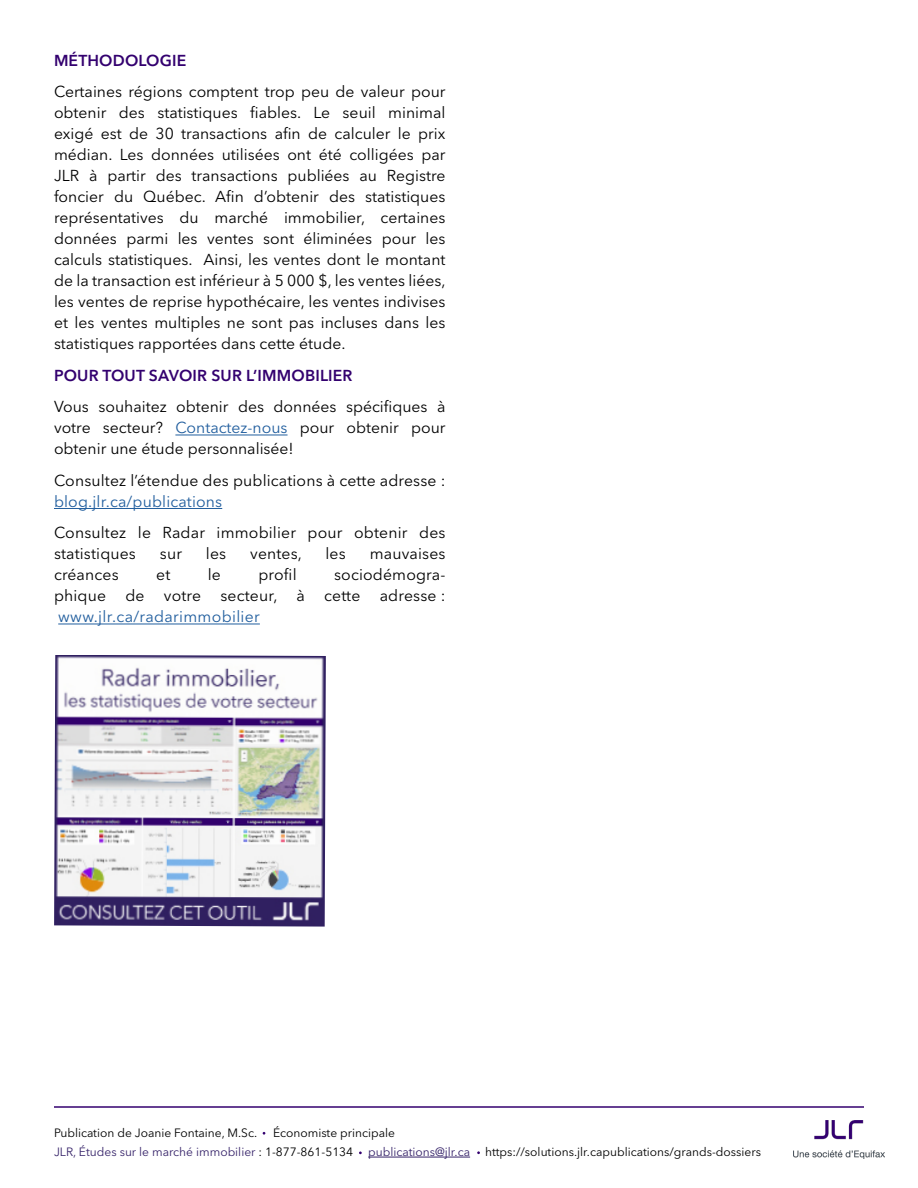
<style>
.page{position:relative;width:918px;height:1188px;background:#fff}
.page>*{position:absolute;margin:0;border:0;box-sizing:border-box;transform-origin:0 0}
.t1{font:15.75px/21px "Avenir Next LT Pro";color:#000}
.t2{font:15.75px "Avenir Next LT Pro";letter-spacing:.01em;color:#215e9e}
.t3{font:600 15.75px "Avenir Next LT Pro";letter-spacing:.01em;color:#33006f}
.t4{font:12px "Avenir Next LT Pro";color:#000}
.t5{font:12px "Avenir Next LT Pro";color:#37246a}
.s1{color:#000}
</style>
<div class="page">
<hr style="left:368px;top:1157px;width:102px;height:1px;background:#37246a">
<hr style="left:54px;top:1106px;width:810px;height:2px;background:#33006f">
<img style="left:794px;top:1120px;width:91px;height:39px">
<hr style="left:175px;top:435px;width:113px;height:1px;background:#215e9e">
<hr style="left:54px;top:508px;width:168px;height:1px;background:#215e9e">
<hr style="left:58px;top:624px;width:202px;height:1px;background:#215e9e">
<img style="left:54px;top:655px;width:272px;height:272px">
<p class="t3" style="left:54px;top:51px;width:134px">MÉTHODOLOGIE</p>
<p class="t1" style="left:54px;top:81px;width:393px;text-align:right">Certaines régions comptent trop peu de valeur pour minimal</p>
<p class="t1" style="left:250px;top:102px;width:53px">fiables.</p>
<p class="t1" style="left:54px;top:102px;width:54px">obtenir</p>
<p class="t1" style="left:119px;top:102px;width:28px">des</p>
<p class="t1" style="left:343px;top:102px;width:35px">seuil</p>
<p class="t1" style="left:313px;top:102px;width:18px">Le</p>
<p class="t1" style="left:157px;top:102px;width:82px">statistiques</p>
<p class="t1" style="left:54px;top:123px;width:41px">exigé</p>
<p class="t1" style="left:101px;top:123px;width:22px">est</p>
<p class="t1" style="left:129px;top:123px;width:21px">de</p>
<p class="t1" style="left:156px;top:123px;width:20px">30</p>
<p class="t1" style="left:181px;top:123px;width:88px">transactions</p>
<p class="t1" style="left:275px;top:123px;width:28px">afin</p>
<p class="t1" style="left:308px;top:123px;width:21px">de</p>
<p class="t1" style="left:335px;top:123px;width:57px">calculer</p>
<p class="t1" style="left:398px;top:123px;width:14px">le</p>
<p class="t1" style="left:418px;top:123px;width:29px">prix</p>
<p class="t1" style="left:54px;top:144px;width:60px">médian.</p>
<p class="t1" style="left:120px;top:144px;width:25px">Les</p>
<p class="t1" style="left:151px;top:144px;width:64px">données</p>
<p class="t1" style="left:222px;top:144px;width:59px">utilisées</p>
<p class="t1" style="left:287px;top:144px;width:25px">ont</p>
<p class="t1" style="left:319px;top:144px;width:25px">été</p>
<p class="t1" style="left:349px;top:144px;width:66px">colligées</p>
<p class="t1" style="left:421px;top:144px;width:26px">par</p>
<p class="t1" style="left:54px;top:165px;width:27px">JLR</p>
<p class="t1" style="left:89px;top:165px;width:10px">à</p>
<p class="t1" style="left:107px;top:165px;width:40px">partir</p>
<p class="t1" style="left:156px;top:165px;width:28px">des</p>
<p class="t1" style="left:192px;top:165px;width:88px">transactions</p>
<p class="t1" style="left:288px;top:165px;width:64px">publiées</p>
<p class="t1" style="left:360px;top:165px;width:19px">au</p>
<p class="t1" style="left:387px;top:165px;width:60px">Registre</p>
<p class="t1" style="left:54px;top:186px;width:51px">foncier</p>
<p class="t1" style="left:114px;top:186px;width:21px">du</p>
<p class="t1" style="left:143px;top:186px;width:64px">Québec.</p>
<p class="t1" style="left:215px;top:186px;width:30px">Afin</p>
<p class="t1" style="left:254px;top:186px;width:67px">d’obtenir</p>
<p class="t1" style="left:329px;top:186px;width:28px">des</p>
<p class="t1" style="left:365px;top:186px;width:82px">statistiques</p>
<p class="t1" style="left:54px;top:207px;width:111px">représentatives</p>
<p class="t1" style="left:180px;top:207px;width:21px">du</p>
<p class="t1" style="left:215px;top:207px;width:55px">marché</p>
<p class="t1" style="left:284px;top:207px;width:83px">immobilier,</p>
<p class="t1" style="left:381px;top:207px;width:66px">certaines</p>
<p class="t1" style="left:54px;top:228px;width:64px">données</p>
<p class="t1" style="left:126px;top:228px;width:43px">parmi</p>
<p class="t1" style="left:178px;top:228px;width:21px">les</p>
<p class="t1" style="left:207px;top:228px;width:48px">ventes</p>
<p class="t1" style="left:263px;top:228px;width:32px">sont</p>
<p class="t1" style="left:303px;top:228px;width:70px">éliminées</p>
<p class="t1" style="left:382px;top:228px;width:36px">pour</p>
<p class="t1" style="left:426px;top:228px;width:21px">les</p>
<p class="t1" style="left:54px;top:249px;width:393px">calculs statistiques.<br>de la transaction est inférieur 5à 000 $, les ventes liées, les ventes de reprise hypothécaire, les ventes indivises et les ventes multiples ne sont pas incluses dans les statistiques rapportées dans cette étude.</p>
<p class="t3" style="left:54px;top:366px;width:300px">POUR TOUT SAVOIR SUR ’L IMMOBILIER</p>
<p class="t1" style="left:437px;top:396px;width:10px">à</p>
<p class="t1" style="left:204px;top:249px;width:243px">Ainsi, les ventes dont le montant</p>
<p class="t1" style="left:346px;top:396px;width:83px">spécifiques</p>
<p class="t1" style="left:98px;top:396px;width:70px">souhaitez</p>
<p class="t1" style="left:176px;top:396px;width:54px">obtenir</p>
<p class="t1" style="left:238px;top:396px;width:28px">des</p>
<p class="t1" style="left:274px;top:396px;width:64px">données</p>
<p class="t1" style="left:54px;top:396px;width:36px">Vous</p>
<p class="t1" style="left:346px;top:417px;width:54px">obtenir</p>
<p class="t2" style="left:175px;top:418px;width:114px">Contactez-nous</p>
<p class="t1" style="left:103px;top:417px;width:62px">secteur?</p>
<p class="t1" style="left:54px;top:417px;width:241px">votre<br>obtenir une étude personnalisée!</p>
<p class="t1" style="left:54px;top:470px;width:393px">Consultez ’l étendue des publications à cette adresse :</p>
<p class="t2" style="left:54px;top:492px;width:170px">blog.jlr.ca/publications</p>
<p class="t1" style="left:419px;top:522px;width:28px">des</p>
<p class="t1" style="left:300px;top:417px;width:36px">pour</p>
<p class="t1" style="left:411px;top:417px;width:36px">pour</p>
<p class="t1" style="left:54px;top:522px;width:74px">Consultez</p>
<p class="t1" style="left:138px;top:522px;width:15px">le</p>
<p class="t1" style="left:163px;top:522px;width:44px">Radar</p>
<p class="t1" style="left:217px;top:522px;width:81px">immobilier</p>
<p class="t1" style="left:354px;top:522px;width:55px">obtenir</p>
<p class="t1" style="left:308px;top:522px;width:36px">pour</p>
<p class="t1" style="left:54px;top:543px;width:83px">statistiques</p>
<p class="t1" style="left:160px;top:543px;width:24px">sur</p>
<p class="t1" style="left:206px;top:543px;width:22px">les</p>
<p class="t1" style="left:250px;top:543px;width:53px">ventes,</p>
<p class="t1" style="left:326px;top:543px;width:22px">les</p>
<p class="t1" style="left:370px;top:543px;width:77px">mauvaises</p>
<p class="t1" style="left:258px;top:564px;width:40px">profil</p>
<p class="t1" style="left:208px;top:564px;width:15px">le</p>
<p class="t1" style="left:54px;top:564px;width:66px">créances</p>
<p class="t2" style="left:58px;top:607px;width:203px">www.jlr.ca/radarimmobilier</p>
<p class="t1" style="left:156px;top:564px;width:16px">et</p>
<p class="t1" style="left:54px;top:585px;width:54px">phique</p>
<p class="t1" style="left:125px;top:585px;width:21px">de</p>
<p class="t1" style="left:296px;top:585px;width:10px">à</p>
<p class="t1" style="left:164px;top:585px;width:39px">votre</p>
<p class="t1" style="left:220px;top:585px;width:59px">secteur,</p>
<p class="t1" style="left:334px;top:564px;width:113px">sociodémogra-</p>
<p class="t1" style="left:324px;top:585px;width:38px">cette</p>
<p class="t1" style="left:380px;top:585px;width:67px">adresse :</p>
<p class="t4" style="left:54px;top:1126px;width:205px">Publication de Joanie Fontaine M, .Sc.</p>
<p class="t4" style="left:273px;top:1126px;width:124px">Économiste principale</p>
<p class="t5" style="left:54px;top:1145px;width:301px">JLR, Études sur le marché immobilier <span class="s1">: 1-877-861-5134</span></p>
<p class="t5" style="left:368px;top:1145px;width:103px">publications@jlr.ca</p>
<p class="t4" style="left:485px;top:1145px;width:277px">https://solutions.jlr.capublications/grands-dossiers</p>
</div>
